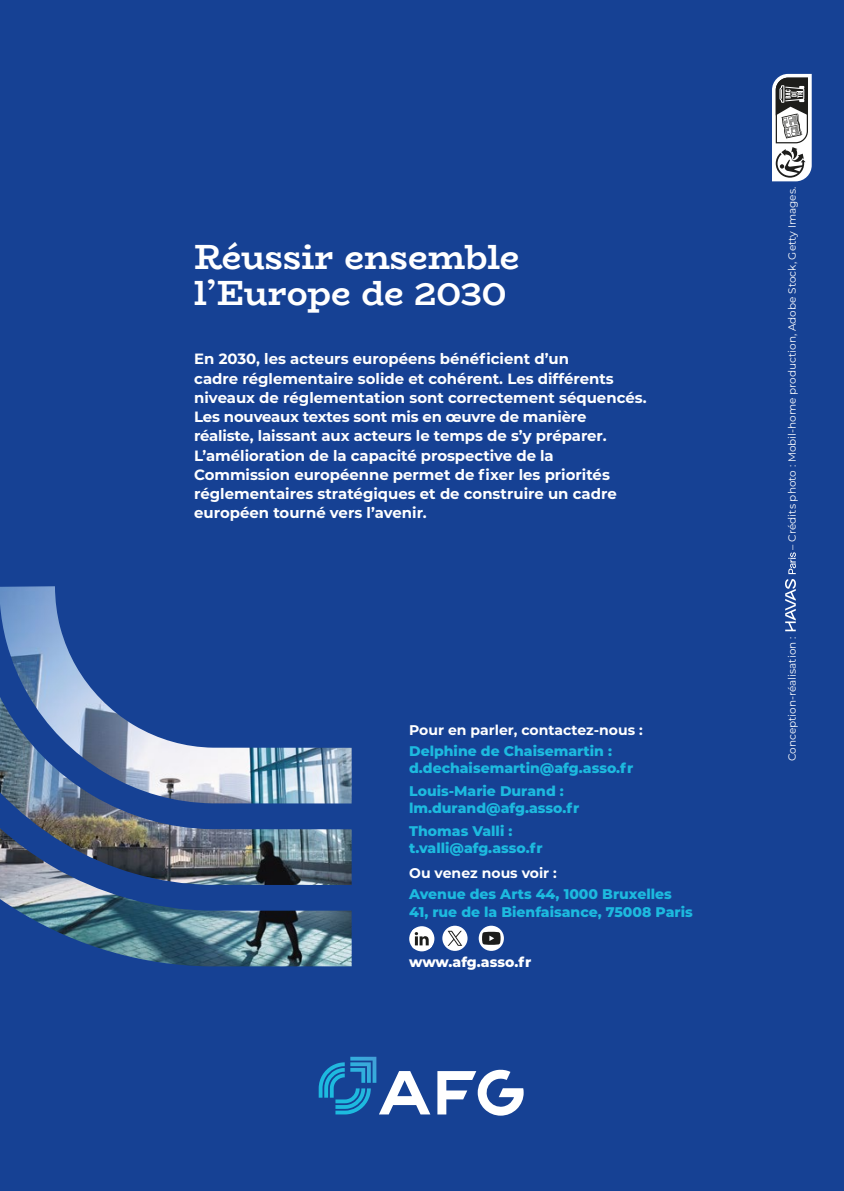
<style>
.page{position:relative;width:844px;height:1191px;background:#fff}
.page>*{position:absolute;margin:0;border:0;box-sizing:border-box;transform-origin:0 0}
.t1{font:700 35px/36.8px "Bio Rhyme";letter-spacing:-.005em;color:#fff}
.t2{font:700 14.88px/19.2px "Montserrat";color:#fff}
.t3{font:800 14px/17.5px "Montserrat";color:#1dbadf}
.t4{font:700 14px "Montserrat";color:#fff}
.t5{font:800 14px "Montserrat";color:#fff}
.t6{font:10.5px "Montserrat";color:#fff}
</style>
<div class="page">
<div style="left:0;top:0;width:843px;height:1191px;background:#164194"></div>
<svg style="left:785px;top:552px;width:10px;height:79px"></svg>
<svg style="left:772px;top:74px;width:39px;height:107px"></svg>
<svg style="left:318px;top:1056px;width:112px;height:58px"></svg>
<svg style="left:437px;top:1069px;width:86px;height:46px"></svg>
<svg style="left:442px;top:925px;width:25px;height:26px"></svg>
<svg style="left:447px;top:930px;width:15px;height:15px"></svg>
<svg style="left:478px;top:925px;width:26px;height:26px"></svg>
<svg style="left:482px;top:931px;width:18px;height:13px"></svg>
<div style="left:409px;top:926px;width:25px;height:25px;background:#fff;border-radius:50%"></div>
<svg style="left:411px;top:928px;width:21px;height:21px"></svg>
<img style="left:0;top:586px;width:351px;height:380px">
<p class="t1" style="left:194px;top:237px;width:327px">Réussir ensemble l’Europe de 2030</p>
<p class="t2" style="left:194px;top:348px;width:454px">En 2030, les acteurs européens bénéficient d’un<br>cadre réglementaire solide et cohérent. Les différents niveaux de réglementation sont correctement séquencés.<br>Les nouveaux textes sont mis en œuvre de manière réaliste, laissant aux acteurs le temps de s’y préparer.<br>L’amélioration de la capacité prospective de la Commission européenne permet de fixer les priorités réglementaires stratégiques et de construire un cadre européen tourné vers l’avenir.</p>
<p class="t4" style="left:409px;top:719px;width:235px">Pour en parler, contactez-nous :</p>
<p class="t3" style="left:409px;top:741px;width:225px">Delphine de Chaisemartin : d.dechaisemartin@afg.asso.fr</p>
<p class="t3" style="left:409px;top:781px;width:172px">Louis-Marie Durand : lm.durand@afg.asso.fr</p>
<p class="t3" style="left:409px;top:821px;width:135px">Thomas Valli : t.valli@afg.asso.fr</p>
<p class="t4" style="left:409px;top:863px;width:149px">Ou venez nous voir :</p>
<p class="t3" style="left:409px;top:884px;width:285px">Avenue des Arts 44, 1000 Bruxelles<br>41, rue de la Bienfaisance, 75008 Paris</p>
<p class="t5" style="left:409px;top:951px;width:124px">www.afg.asso.fr</p>
<p class="t6" style="left:784px;top:549px;width:364px;rotate:-90deg">– Crédits photo : Mobil-home production, Adobe Stock, Getty Images.</p>
<p class="t6" style="left:784px;top:761px;width:126px;rotate:-90deg">Conception-réalisation :</p>
</div>
